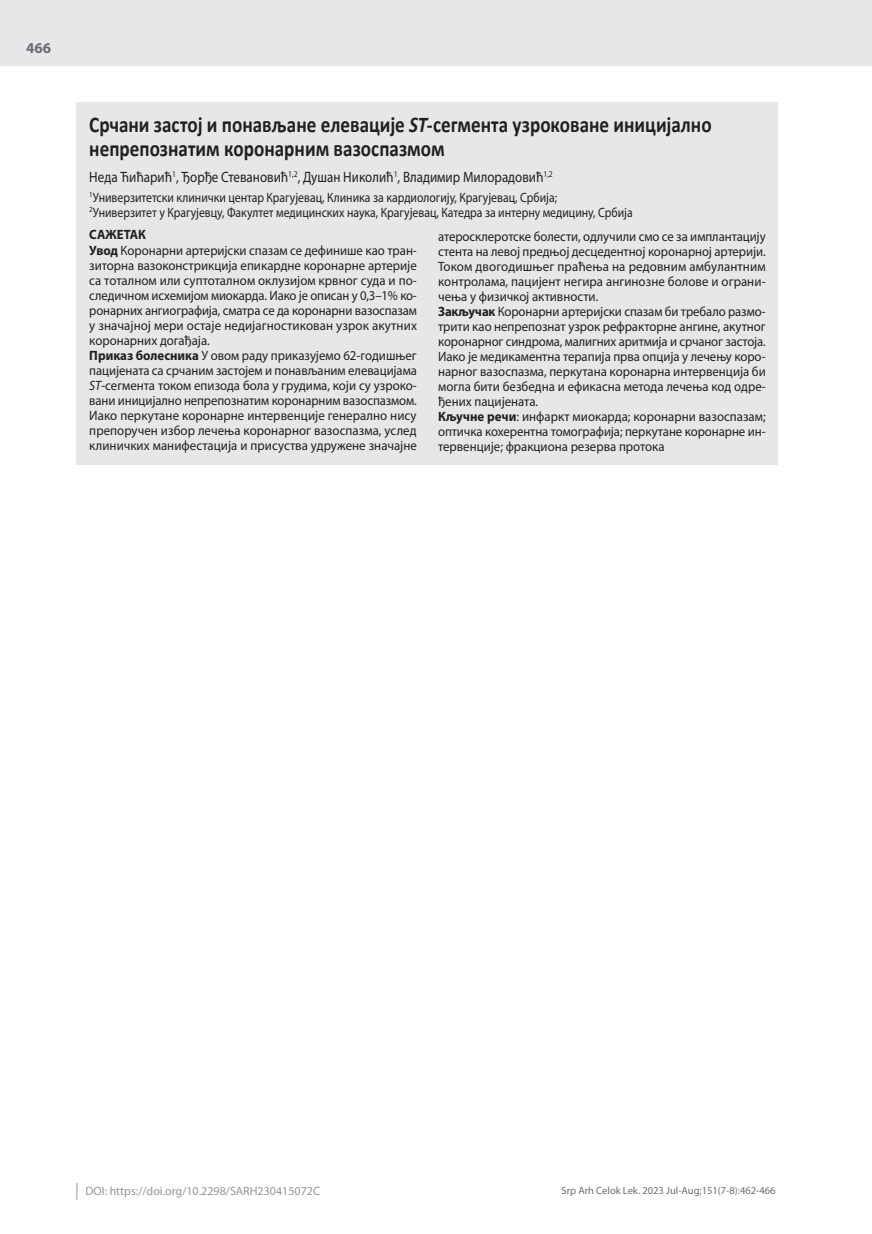
<style>
.page{position:relative;width:872px;height:1234px;background:#fff}
.page>*{position:absolute;margin:0;border:0;box-sizing:border-box;transform-origin:0 0}
.t1{font:700 22.5px/24px "Calibri";color:#231f20;scale:.85 1}
.t2{font:15px "Myriad Pro";color:#231f20;scale:.87 1}
.t3{font:700 15px "Myriad Pro";color:#6c6d70}
.t4{font:13.5px/15px "Myriad Pro";color:#231f20;scale:.95 1}
.t5{font:13.5px/15px "Myriad Pro";color:#231f20;scale:.87 1}
.t6{font:12px "Myriad Pro";color:#939598}
.t7{font:10.5px "Myriad Pro";color:#6c6d70}
.s1{font-style:italic}
.s2{font-weight:700}
</style>
<div class="page">
<div style="left:0;top:0;width:872px;height:66px;background:#e6e7e9"></div>
<svg style="left:77px;top:1183px;width:1px;height:16px"></svg>
<div style="left:77px;top:102px;width:701px;height:362px;background:#e6e7e9"></div>
<p class="t3" style="left:26px;top:38px;width:26px">466</p>
<h1 class="t1" style="left:89px;top:112px;width:733px">Срчани застој и понављане елевације <span class="s1">ST</span>-сегмента узроковане иницијално непрепознатим коронарним вазоспазмом</h1>
<p class="t2" style="left:89px;top:168px;width:534px">Неда Ћићарић<sup>1</sup>, Ђорђе Стевановић<sup>1,2</sup>, Душан Николић<sup>1</sup>, Владимир Милорадовић<sup>1,2</sup></p>
<p class="t5" style="left:89px;top:189px;width:626px"><sup>1</sup>Универзитетски клинички центар Крагујевац, Клиника за кардиологију, Крагујевац, Србија;<br><sup>2</sup>Универзитет у Крагујевцу, Факултет медицинских наука, Крагујевац, Катедра за интерну медицину, Србија</p>
<p class="t4" style="left:89px;top:227px;width:346px"><span class="s2">САЖЕТАК<br>Увод</span> Коронарни артеријски спазам се дефинише као тран&shy;зиторна вазоконстрикција епикардне коронарне артерије са тоталном или суптоталном оклузијом крвног суда и по&shy;следичном исхемијом миокарда. Иако је описан у 0,3–1% ко&shy;ронарних ангиографија, сматра се да коронарни вазоспазам у значајној мери остаје недијагностикован узрок акутних коронарних догађаја.<br><span class="s2">Приказ болесника</span> У овом раду приказујемо 62-годишњег пацијената са срчаним застојем и понављаним елевацијама <span class="s1">ST</span>-сегмента током епизода бола у грудима, који су узроко&shy;вани иницијално непрепознатим коронарним вазоспазмом.<br>Иако перкутане коронарне интервенције генерално нису препоручен избор лечења коронарног вазоспазма, услед клиничких манифестација и присуства удружене значајне</p>
<p class="t4" style="left:438px;top:228px;width:346px">атеросклеротске болести, одлучили смо се за имплантацију стента на левој предњој десцедентној коронарној артерији.<br>Током двогодишњег праћења на редовним амбулантним контролама, пацијент негира ангинозне болове и ограни&shy;чења у физичкој активности.<br><span class="s2">Закључак</span> Коронарни артеријски спазам би требало размо&shy;трити као непрепознат узрок рефракторне ангине, акутног коронарног синдрома, малигних аритмија и срчаног застоја.<br>Иако је медикаментна терапија прва опција у лечењу коро&shy;нарног вазоспазма, перкутанa коронарнa интервенцијa би могла бити безбедна и ефикасна метода лечења код одре&shy;ђених пацијената.<br><span class="s2">Кључне речи</span>: инфаркт миокарда; коронарни вазоспазам; оптичка кохерентна томографија; перкутане коронарне ин&shy;тервенције; фракциона резерва протока</p>
<p class="t6" style="left:86px;top:1183px;width:236px">DOI: https://doi.org/10.2298/SARH230415072C</p>
<p class="t7" style="left:561px;top:1184px;width:216px">Srp Arh Celok Lek. 2023 Jul-Aug;151(7-8):462-466</p>
</div>
